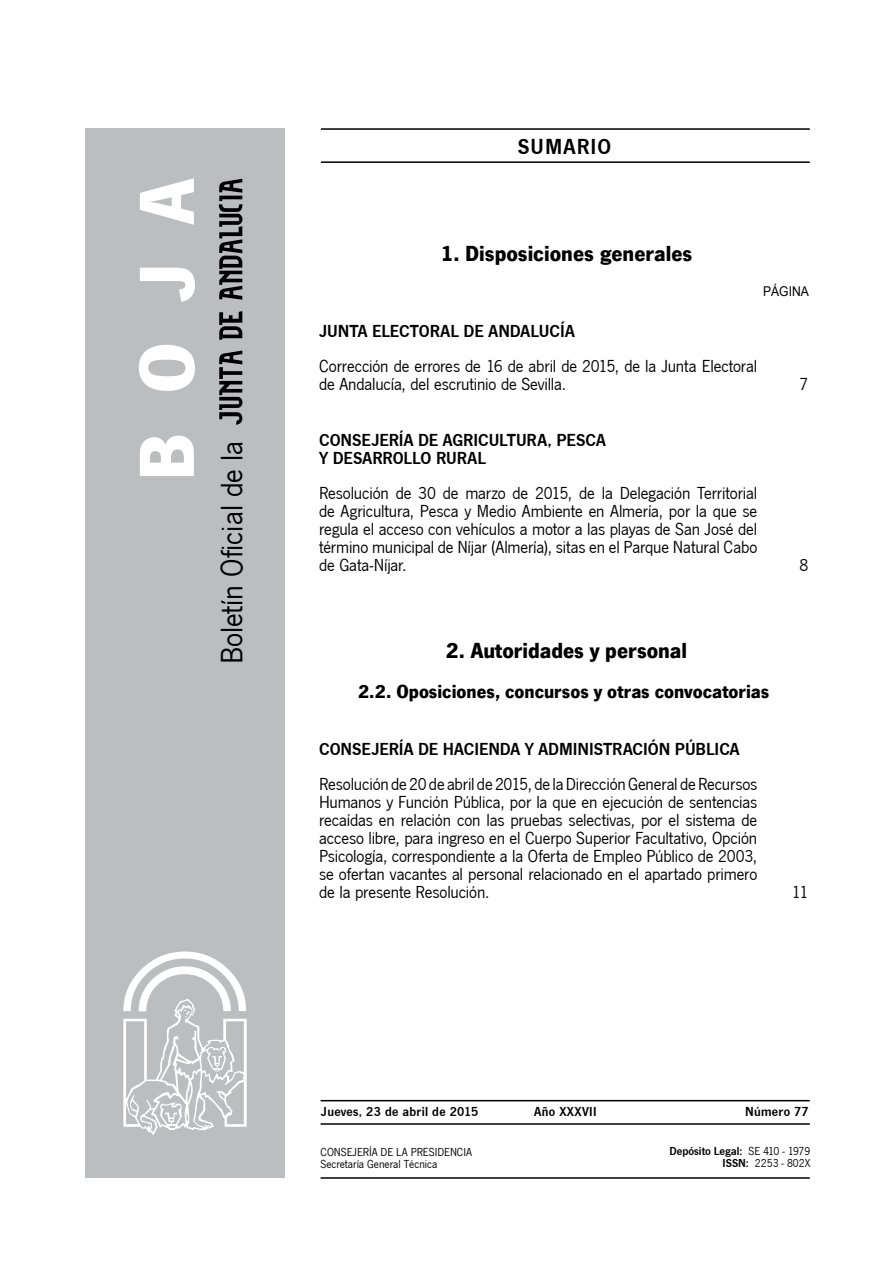
<style>
.page{position:relative;width:893px;height:1263px;background:#fff}
.page>*{position:absolute;margin:0;border:0;box-sizing:border-box;transform-origin:0 0}
.t1{font:700 81px "News Got T";color:#fff}
.t2{font:31.95px "News Got T";color:#000}
.t3{font:700 22.5px "News Got T";color:#000}
.t4{font:600 22.5px "News Got T";letter-spacing:.05em;color:#000}
.t5{font:700 19.5px "News Got T";color:#000}
.t6{font:18px/18px "News Got T";letter-spacing:-.01em;color:#000;text-align:justify}
.t7{font:600 18px "News Got T";letter-spacing:-.005em;color:#000}
.t8{font:600 13.5px "News Got T";letter-spacing:.025em;color:#000}
.t9{font:13.5px "Arial";color:#000;scale:.9 1}
.t10{font:12px/12px "News Got T";color:#000}
.t11{font:600 12px/12px "News Got T";color:#000;text-align:right}
.s1{font-weight:400}
</style>
<div class="page">
<hr style="left:321px;top:128px;width:488px;height:2px;background:#000">
<hr style="left:321px;top:161px;width:488px;height:2px;background:#000">
<div style="left:85px;top:128px;width:200px;height:1050px;background:#bcbdbe"></div>
<svg style="left:219px;top:351px;width:23px;height:74px"></svg>
<svg style="left:219px;top:311px;width:23px;height:29px"></svg>
<svg style="left:219px;top:179px;width:23px;height:121px"></svg>
<svg style="left:123px;top:952px;width:124px;height:183px"></svg>
<hr style="left:320px;top:1100px;width:489px;height:1px;background:#000">
<hr style="left:320px;top:1177px;width:489px;height:2px;background:#000">
<hr style="left:320px;top:1123px;width:489px;height:2px;background:#000">
<h1 class="t1" style="left:119px;top:481px;width:305px;rotate:-90deg">BOJA</h1>
<h2 class="t2" style="left:214px;top:664px;width:225px;rotate:-90deg">Boletín Oficial de la</h2>
<p class="t4" style="left:517px;top:134px;width:95px">SUMARIO</p>
<p class="t3" style="left:440px;top:240px;width:253px">1. Disposiciones generales</p>
<p class="t9" style="left:763px;top:282px;width:53px">PÁGINA</p>
<p class="t7" style="left:319px;top:321px;width:111px">JUN TA ELECTORAL</p>
<p class="t7" style="left:463px;top:321px;width:46px">DE ANDALU</p>
<p class="t7" style="left:549px;top:321px;width:26px">CÍA</p>
<p class="t6" style="left:319px;top:357px;width:439px">Corrección de errores de 16 de abril de 2015, de la Junta Electoral de Andalucía, del escrutinio de Sevilla.</p>
<p class="t7" style="left:319px;top:430px;width:11px">CONSEJER</p>
<p class="t7" style="left:399px;top:430px;width:208px">ÍA DE AGRICULTURA, PESCA</p>
<p class="t7" style="left:319px;top:448px;width:36px">Y DESARROLLO</p>
<p class="t7" style="left:436px;top:448px;width:21px">RURAL</p>
<p class="t6" style="left:319px;top:485px;width:439px">Resolución de 30 de marzo de 2015, de la Delegación Territorial de Agricultura, Pesca y Medio Ambiente en Almería, por la que se regula el acceso con vehículos a motor a las playas de San José del término municipal de Níjar (Almería), sitas en el Parque Natural Cabo de Gata-Níjar.</p>
<p class="t6" style="left:799px;top:375px;width:10px">7</p>
<p class="t6" style="left:799px;top:557px;width:10px">8</p>
<p class="t3" style="left:446px;top:637px;width:243px">2. Autoridades y personal</p>
<p class="t5" style="left:358px;top:680px;width:413px">2.2. Oposiciones, concursos y otras convocatorias</p>
<p class="t7" style="left:319px;top:738px;width:11px">CONSEJER</p>
<p class="t7" style="left:399px;top:738px;width:86px">ÍA DE HACIENDA</p>
<p class="t7" style="left:525px;top:738px;width:34px">Y ADMINIS</p>
<p class="t7" style="left:603px;top:738px;width:137px">TRACIÓN PÚBLICA</p>
<p class="t6" style="left:319px;top:775px;width:439px">Resolución de 20 de abril de 2015, de la Dirección General de Recursos Humanos y Función Pública, por la que en ejecución de sentencias recaídas en relación con las pruebas selectivas, por el sistema de acceso libre, para ingreso en el Cuerpo Superior Facultativo, Opción Psicología, correspondiente a la Oferta de Empleo Público de 2003, se ofertan vacantes al personal relacionado en el apartado primero de la presente Resolución.</p>
<p class="t6" style="left:792px;top:883px;width:18px">11</p>
<p class="t8" style="left:321px;top:1104px;width:159px">JUEVES, 23 DE ABRIL DE 2015</p>
<p class="t8" style="left:534px;top:1104px;width:64px">AÑO XXXVII</p>
<p class="t8" style="left:745px;top:1104px;width:65px">NÚMERO 77</p>
<p class="t10" style="left:320px;top:1146px;width:153px">CONSEJERÍA DE LA PRESIDENCIA<br>Secretaría General Técnica</p>
<p class="t11" style="left:669px;top:1145px;width:142px">DEPÓSITO LEGAL: <span class="s1">SE 410 - 1979<br></span>ISSN: <span class="s1">2253 - 802X</span></p>
</div>
